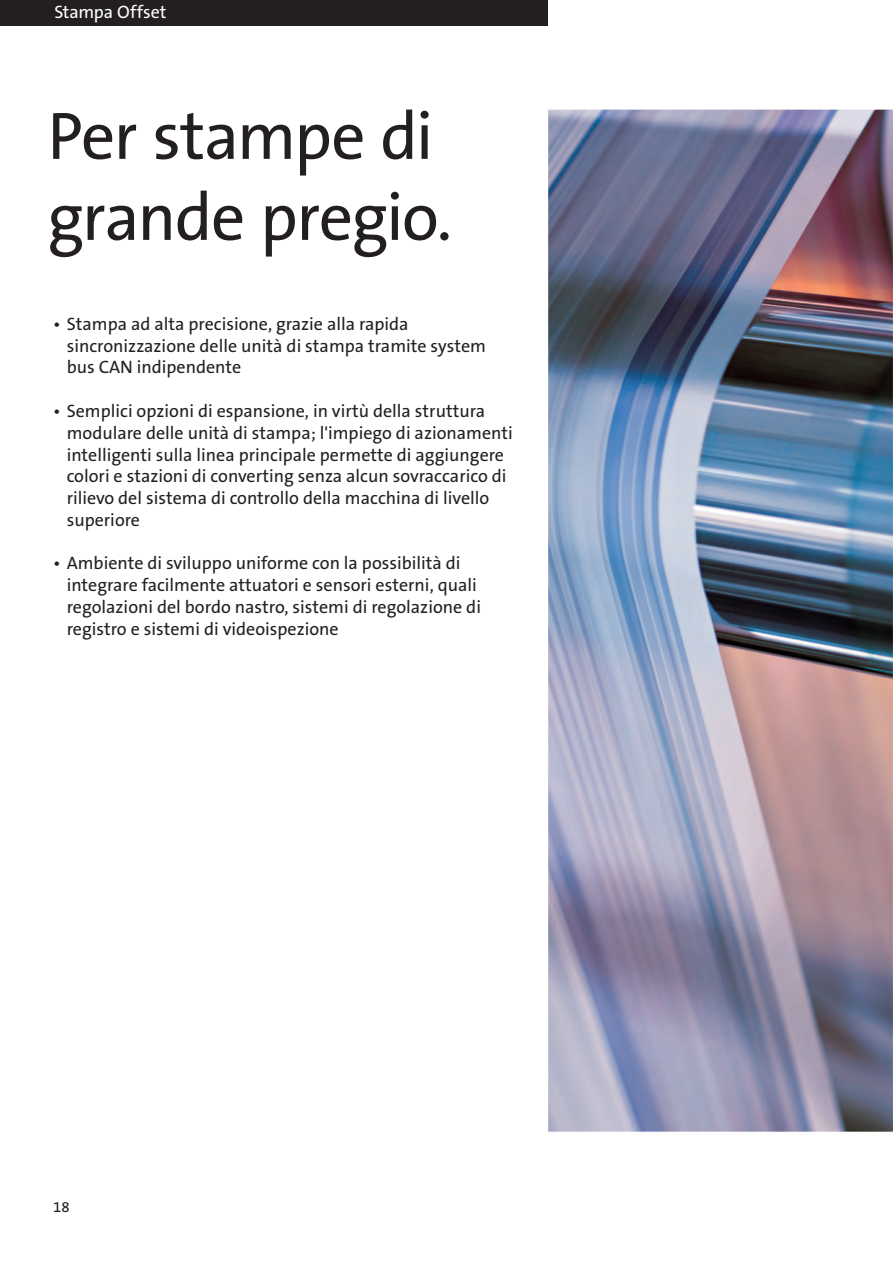
<style>
.page{position:relative;width:893px;height:1263px;background:#fff}
.page>*{position:absolute;margin:0;border:0;box-sizing:border-box;transform-origin:0 0}
.t1{font:67.5px/81px "The Sans B5 Plain";letter-spacing:-.025em;color:#231f20}
.t2{font:18px/21.8px "The Sans B5 Plain";color:#231f20}
.t3{font:18px "The Sans B5 Plain";letter-spacing:-.005em;color:#fff}
.t4{font:15px "The Sans B5 Plain";color:#231f20}
</style>
<div class="page">
<hr style="left:892px;top:323px;width:1px;height:808px;background:#dcdddf">
<img style="left:548px;top:110px;width:344px;height:1021px">
<div style="left:0;top:0;width:548px;height:26px;background:#231f20"></div>
<p class="t3" style="left:54px;top:3px;width:114px">Stampa Offset</p>
<h1 class="t1" style="left:47px;top:98px;width:406px">Per stampe di grande pregio.</h1>
<p class="t2" style="left:67px;top:314px;width:421px;text-indent:-14px">• Stampa ad alta precisione, grazie alla rapida sincronizzazione delle unità di stampa tramite system bus CAN indipendente</p>
<p class="t2" style="left:67px;top:401px;width:447px;text-indent:-14px">• Semplici opzioni di espansione, in virtù della struttura modulare delle unità di stampa; l'impiego di azionamenti intelligenti sulla linea principale permette di aggiungere colori e stazioni di converting senza alcun sovraccarico di rilievo del sistema di controllo della macchina di livello superiore</p>
<p class="t2" style="left:67px;top:553px;width:415px;text-indent:-14px">• Ambiente di sviluppo uniforme con la possibilità di integrare facilmente attuatori e sensori esterni, quali regolazioni del bordo nastro, sistemi di regolazione di registro e sistemi di videoispezione</p>
<p class="t4" style="left:53px;top:1199px;width:18px">18</p>
</div>
